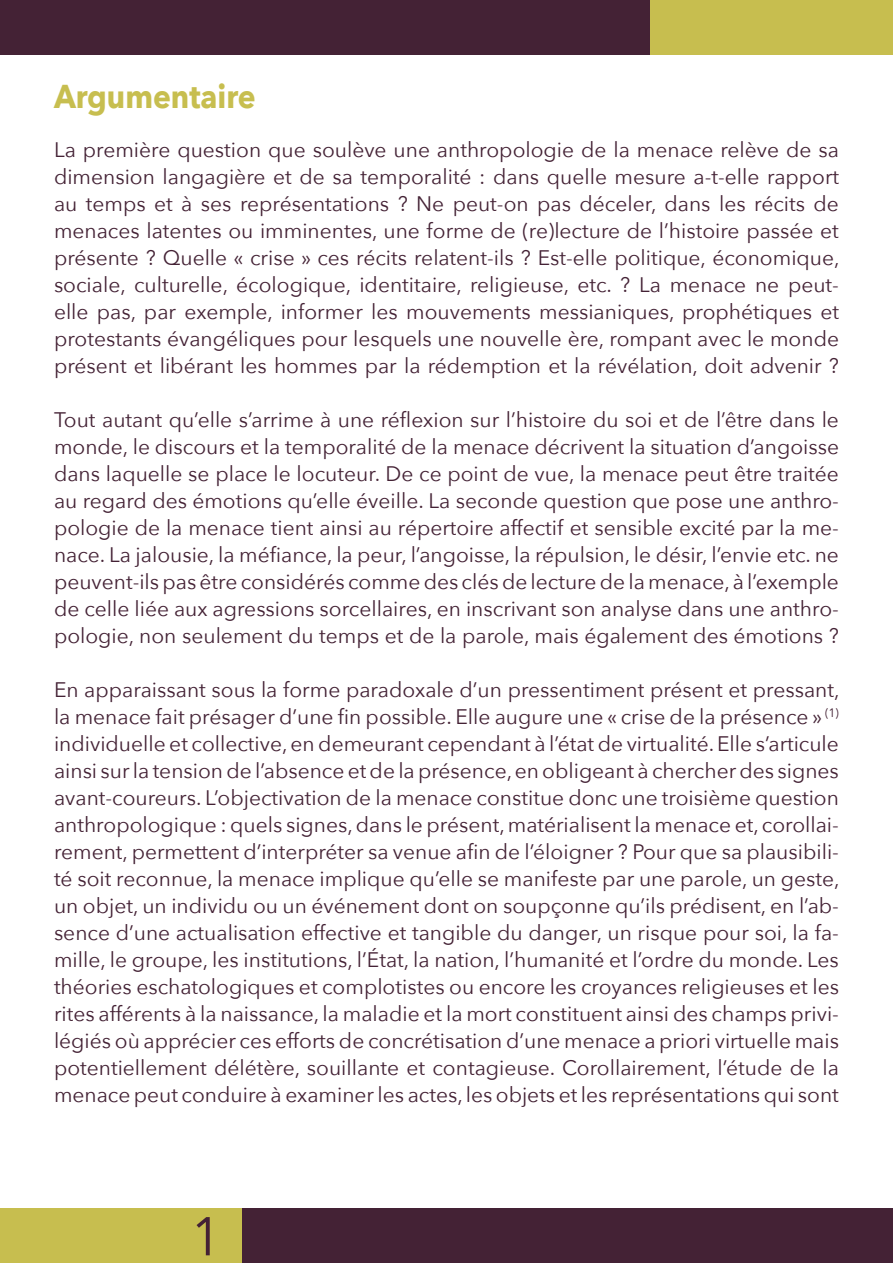
<style>
.page{position:relative;width:893px;height:1263px;background:#fff}
.page>*{position:absolute;margin:0;border:0;box-sizing:border-box;transform-origin:0 0}
.t1{font:54px "Avenir Next";color:#442235}
.t2{font:700 33px "Avenir Next";color:#c7be4f;scale:.91 1}
.t3{font:21px/27px "Avenir Next";color:#442235;text-align:justify}
</style>
<div class="page">
<div style="left:0;top:0;width:651px;height:54px;background:#442235"></div>
<div style="left:651px;top:0;width:242px;height:54px;background:#c7be4f"></div>
<div style="left:0;top:1209px;width:242px;height:54px;background:#c7be4f"></div>
<hr style="left:892px;top:0;width:1px;height:54px;background:#442235">
<div style="left:242px;top:1209px;width:651px;height:54px;background:#442235"></div>
<p class="t2" style="left:54px;top:68px;width:223px">Argumentaire</p>
<p class="t3" style="left:54px;top:135px;width:787px">La première question que soulève une anthropologie de la menace relève de sa dimension langagière et de sa temporalité : dans quelle mesure a-t-elle rapport au temps et à ses représentations ? Ne peut-on pas déceler, dans les récits de menaces latentes ou imminentes, une forme de (re)lecture de l’histoire passée et présente ? Quelle « crise » ces récits relatent-ils ? Est-elle politique, économique, sociale, culturelle, écologique, identitaire, religieuse, etc. ? La menace ne peut&shy;elle pas, par exemple, informer les mouvements messianiques, prophétiques et protestants évangéliques pour lesquels une nouvelle ère, rompant avec le monde présent et libérant les hommes par la rédemption et la révélation, doit advenir ?</p>
<p class="t3" style="left:54px;top:405px;width:787px">Tout autant qu’elle s’arrime à une réflexion sur l’histoire du soi et de l’être dans le monde, le discours et la temporalité de la menace décrivent la situation d’angoisse dans laquelle se place le locuteur. De ce point de vue, la menace peut être traitée au regard des émotions qu’elle éveille. La seconde question que pose une anthro&shy;pologie de la menace tient ainsi au répertoire affectif et sensible excité par la me&shy;nace. La jalousie, la méfiance, la peur, l’angoisse, la répulsion, le désir, l’envie etc. ne peuvent-ils pas être considérés comme des clés de lecture de la menace, à l’exemple de celle liée aux agressions sorcellaires, en inscrivant son analyse dans une anthro&shy;pologie, non seulement du temps et de la parole, mais également des émotions ?</p>
<p class="t3" style="left:54px;top:675px;width:787px">En apparaissant sous la forme paradoxale d’un pressentiment présent et pressant, la menace fait présager d’une fin possible. Elle augure une « crise de la présence » <sup>(1) </sup>individuelle et collective, en demeurant cependant à l’état de virtualité. Elle s’articule ainsi sur la tension de l’absence et de la présence, en obligeant à chercher des signes avant-coureurs. L’objectivation de la menace constitue donc une troisième question anthropologique : quels signes, dans le présent, matérialisent la menace et, corollai&shy;rement, permettent d’interpréter sa venue afin de l’éloigner ? Pour que sa plausibili&shy;té soit reconnue, la menace implique qu’elle se manifeste par une parole, un geste, un objet, un individu ou un événement dont on soupçonne qu’ils prédisent, en l’ab&shy;sence d’une actualisation effective et tangible du danger, un risque pour soi, la fa&shy;mille, le groupe, les institutions, l’État, la nation, l’humanité et l’ordre du monde. Les théories eschatologiques et complotistes ou encore les croyances religieuses et les rites afférents à la naissance, la maladie et la mort constituent ainsi des champs privi&shy;légiés où apprécier ces efforts de concrétisation d’une menace a priori virtuelle mais potentiellement délétère, souillante et contagieuse. Corollairement, l’étude de la menace peut conduire à examiner les actes, les objets et les représentations qui sont</p>
<p class="t1" style="left:190px;top:1191px;width:33px">1</p>
</div>
